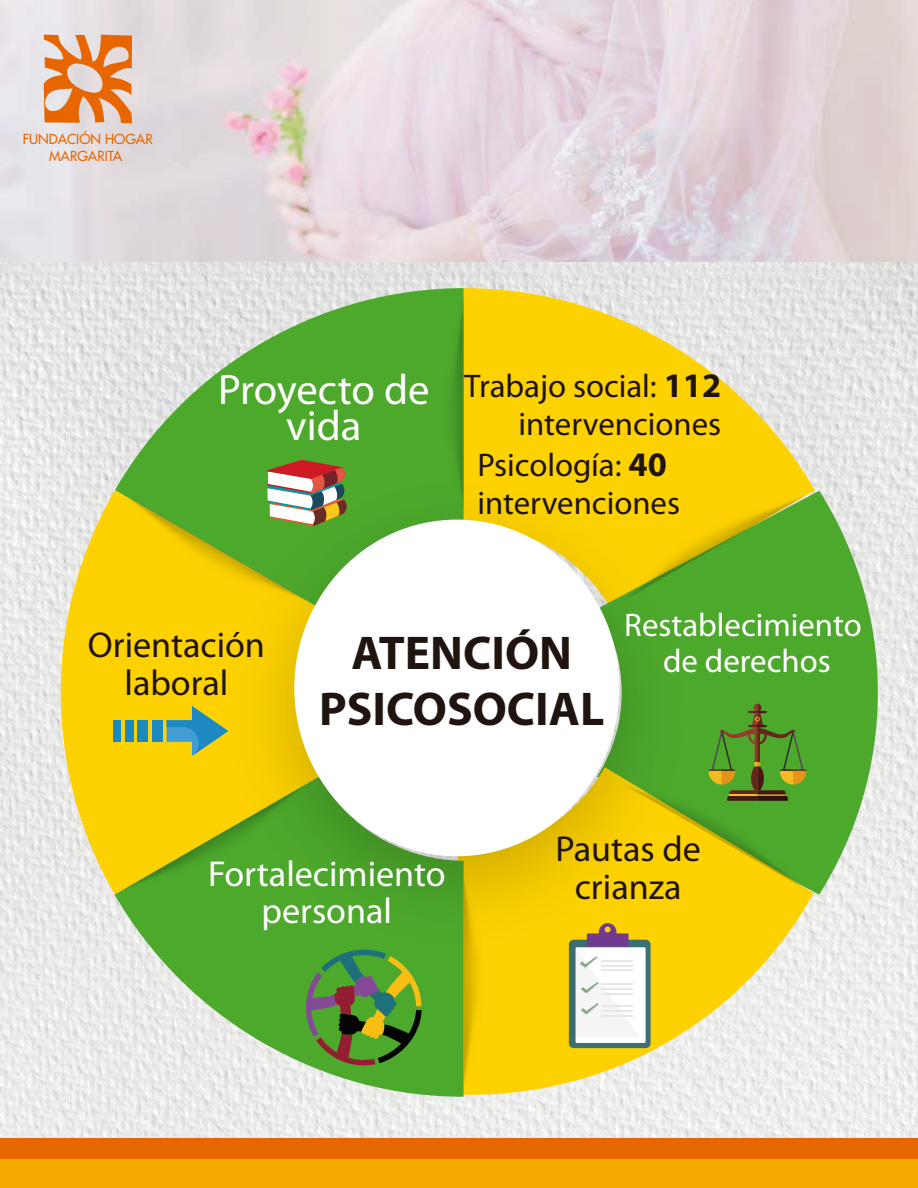
<style>
.page{position:relative;width:918px;height:1188px;background:#fff}
.page>*{position:absolute;margin:0;border:0;box-sizing:border-box;transform-origin:0 0}
.t1{font:700 47.55px/55.8px "Myriad Pro";color:#1f1410;text-align:center}
.t2{font:42.75px/36.2px "Myriad Pro";color:#fff;text-align:center}
.t3{font:36.15px/37.8px "Myriad Pro";color:#1f1410;text-align:center}
.t4{font:36.15px/37.8px "Myriad Pro";color:#fff;text-align:center}
.t5{font:32.85px/37.8px "Myriad Pro";color:#1f1410;text-align:right}
.t6{font:32.85px/36.2px "Myriad Pro";color:#fff;text-align:center}
.t7{font:13.5px/16.2px "Futura";color:#e86600;text-align:center}
.s1{font-weight:700;font-size:34.5px}
</style>
<div class="page">
<img style="left:0;top:0;width:918px;height:1138px">
<div style="left:0;top:1138px;width:918px;height:28px;background:#e86600"></div>
<div style="left:0;top:1159px;width:918px;height:29px;background:#f4aa00"></div>
<svg style="left:61px;top:490px;width:135px;height:405px;fill:#fdd200"></svg>
<svg style="left:115px;top:288px;width:328px;height:320px;fill:#4da92c"></svg>
<svg style="left:464px;top:288px;width:351px;height:202px;fill:#fdd200"></svg>
<svg style="left:718px;top:491px;width:160px;height:404px;fill:#4da92c"></svg>
<svg style="left:484px;top:895px;width:330px;height:201px"></svg>
<svg style="left:115px;top:895px;width:349px;height:202px"></svg>
<svg style="left:464px;top:980px;width:20px;height:117px"></svg>
<svg style="left:718px;top:490px;width:97px;height:118px"></svg>
<svg style="left:443px;top:288px;width:21px;height:158px"></svg>
<svg style="left:115px;top:776px;width:81px;height:119px"></svg>
<img style="left:196px;top:446px;width:522px;height:534px">
<div style="left:294px;top:520px;width:325px;height:336px;background:#fff;border-radius:50%"></div>
<svg style="left:116px;top:460px;width:234px;height:148px"></svg>
<svg style="left:306px;top:949px;width:116px;height:117px"></svg>
<div style="left:569px;top:940px;width:82px;height:108px;background:#3d7073;border-radius:5px"></div>
<div style="left:576px;top:947px;width:70px;height:96px;background:#fff"></div>
<svg style="left:570px;top:923px;width:71px;height:114px"></svg>
<svg style="left:610px;top:704px;width:205px;height:191px"></svg>
<div style="left:125px;top:720px;width:8px;height:22px;background:#1c89c3"></div>
<div style="left:138px;top:720px;width:10px;height:22px;background:#1c89c3"></div>
<div style="left:152px;top:720px;width:10px;height:22px;background:#1c89c3"></div>
<div style="left:114px;top:720px;width:7px;height:22px;background:#1c89c3"></div>
<svg style="left:167px;top:706px;width:61px;height:50px"></svg>
<svg style="left:44px;top:35px;width:88px;height:88px"></svg>
<p class="t7" style="left:23px;top:131px;width:131px">FUNDACIÓN HOGAR<br>MARGARITA</p>
<h2 class="t2" style="left:218px;top:372px;width:213px">Proyecto de vida</h2>
<p class="t5" style="left:464px;top:368px;width:258px">Trabajo social: <span class="s1">112 </span>intervenciones</p>
<p class="t5" style="left:477px;top:447px;width:204px;text-align:left">Psicología: <span class="s1">40 </span>intervenciones</p>
<p class="t3" style="left:88px;top:627px;width:179px">Orientación laboral</p>
<h1 class="t1" style="left:319px;top:626px;width:287px">ATENCIÓN<br>PSICOSOCIAL</h1>
<p class="t6" style="left:624px;top:607px;width:239px">Restablecimiento de derechos</p>
<p class="t4" style="left:208px;top:855px;width:239px">Fortalecimiento personal</p>
<p class="t3" style="left:556px;top:831px;width:147px">Pautas de crianza</p>
</div>
